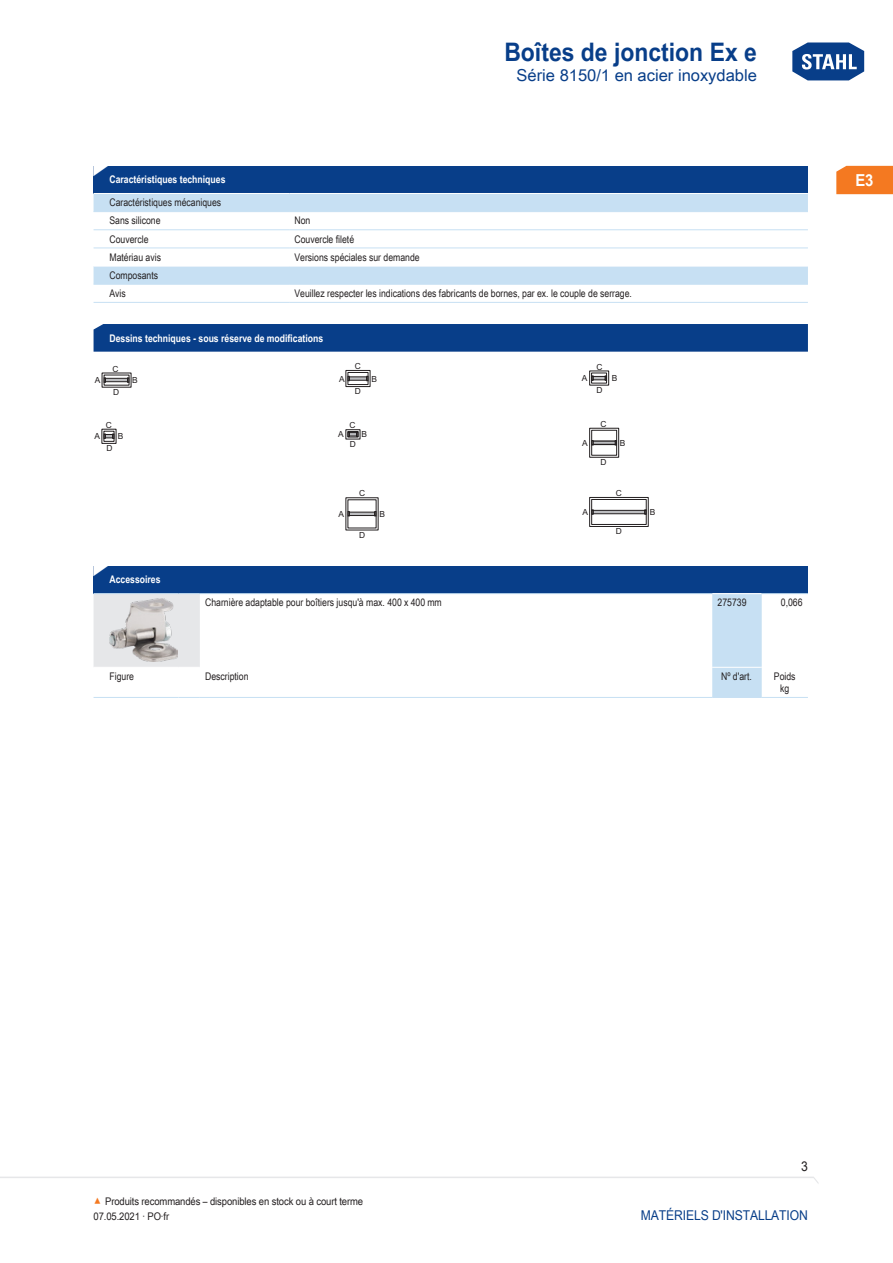
<style>
.page{position:relative;width:893px;height:1263px;background:#fff}
.page>*{position:absolute;margin:0;border:0;box-sizing:border-box;transform-origin:0 0}
.t1{font:700 25.5px "Arial Unicode MS";color:#083e89;scale:.9 1}
.TabHeader1stColumn{font:700 24px "Arial Unicode MS";color:#fff;scale:1.45 1}
.t2{font:16.5px "Arial Unicode MS";color:#083e89}
.t3{font:700 16.5px "Arial Unicode MS";color:#fff;scale:.9 1}
.t4{font:13.5px "Arial Unicode MS";letter-spacing:-.01em;color:#083e89;scale:.9 1}
.t5{font:13.5px "Arial Unicode MS";color:#231f20;scale:.9 1}
.TabBodyLeft{font:10.5px "Arial Unicode MS";color:#231f20;scale:.83 1}
.TabHeader1stColumn-2{font:700 10.5px "Arial Unicode MS";color:#fff;scale:.83 1}
.TabBody1stColumn{font:10.5px "Arial Unicode MS";color:#231f20;scale:.83 1}
.TabBodyLeft-2{font:10.5px/15px "Arial Unicode MS";color:#231f20;scale:.9 1}
.TabBodyCenter{font:10.5px/12px "Arial Unicode MS";color:#231f20;text-align:center;scale:.83 1}
.TabBodyLeftWhiteRule{font:10.5px "Arial Unicode MS";color:#231f20;scale:.83 1}
.TabBodyRight{font:10.5px "Arial Unicode MS";color:#231f20;scale:.83 1}
.t6{font:8.4px "Arial";color:#231f20}
.s1{font-size:15px;color:#f47921}
</style>
<div class="page">
<svg style="left:792px;top:42px;width:73px;height:39px"></svg>
<svg style="left:0;top:1176px;width:818px;height:7px"></svg>
<div style="left:836px;top:166px;width:57px;height:28px;background:#f47921"></div>
<div style="left:94px;top:166px;width:714px;height:27px;background:#083e89"></div>
<svg style="left:94px;top:194px;width:714px;height:90px"></svg>
<hr style="left:94px;top:211px;width:195px;height:1px;background:#c7e0f3">
<hr style="left:289px;top:211px;width:519px;height:1px;background:#c7e0f3">
<hr style="left:94px;top:229px;width:195px;height:1px;background:#c7e0f3">
<hr style="left:289px;top:229px;width:519px;height:1px;background:#c7e0f3">
<hr style="left:94px;top:248px;width:195px;height:1px;background:#c7e0f3">
<hr style="left:289px;top:248px;width:519px;height:1px;background:#c7e0f3">
<hr style="left:94px;top:266px;width:195px;height:1px;background:#fff">
<hr style="left:289px;top:266px;width:519px;height:1px;background:#fff">
<hr style="left:94px;top:284px;width:195px;height:1px;background:#c7e0f3">
<hr style="left:94px;top:302px;width:195px;height:1px;background:#c7e0f3">
<hr style="left:289px;top:284px;width:519px;height:1px;background:#c7e0f3">
<hr style="left:289px;top:302px;width:519px;height:1px;background:#c7e0f3">
<div style="left:94px;top:324px;width:714px;height:28px;background:#083e89"></div>
<div style="left:589px;top:497px;width:59px;height:30px;border:1px solid #231f20"></div>
<div style="left:591px;top:499px;width:55px;height:26px;border:1px solid #231f20"></div>
<svg style="left:593px;top:510px;width:52px;height:4px"></svg>
<div style="left:346px;top:497px;width:32px;height:33px;border:1px solid #231f20"></div>
<svg style="left:349px;top:512px;width:26px;height:4px"></svg>
<div style="left:589px;top:428px;width:30px;height:29px;border:1px solid #231f20"></div>
<div style="left:591px;top:430px;width:26px;height:25px;border:1px solid #231f20"></div>
<div style="left:593px;top:441px;width:22px;height:4px;border:1px solid #231f20"></div>
<div style="left:346px;top:429px;width:14px;height:10px;border:1px solid #231f20"></div>
<svg style="left:350px;top:433px;width:6px;height:2px"></svg>
<div style="left:348px;top:431px;width:10px;height:6px;border:1px solid #231f20"></div>
<div style="left:102px;top:429px;width:14px;height:15px;border:1px solid #231f20"></div>
<svg style="left:106px;top:434px;width:6px;height:5px"></svg>
<div style="left:104px;top:431px;width:10px;height:10px;border:1px solid #231f20"></div>
<div style="left:589px;top:371px;width:20px;height:14px;border:1px solid #231f20"></div>
<svg style="left:593px;top:376px;width:12px;height:4px"></svg>
<div style="left:591px;top:373px;width:16px;height:10px;border:1px solid #231f20"></div>
<div style="left:346px;top:370px;width:24px;height:17px;border:1px solid #231f20"></div>
<div style="left:348px;top:372px;width:20px;height:13px;border:1px solid #231f20"></div>
<hr style="left:349px;top:377px;width:18px;height:3px;background:#bcbdc0">
<svg style="left:106px;top:378px;width:21px;height:4px"></svg>
<div style="left:104px;top:375px;width:25px;height:10px;border:1px solid #231f20"></div>
<div style="left:94px;top:566px;width:714px;height:28px;background:#083e89"></div>
<hr style="left:200px;top:593px;width:512px;height:1px;background:#c7e0f3">
<hr style="left:761px;top:593px;width:47px;height:1px;background:#c7e0f3">
<hr style="left:94px;top:697px;width:85px;height:1px;background:#c7e0f3">
<div style="left:94px;top:593px;width:106px;height:74px;background:#e6e7e9"></div>
<svg style="left:179px;top:697px;width:21px;height:1px"></svg>
<hr style="left:200px;top:697px;width:512px;height:1px;background:#c7e0f3">
<hr style="left:712px;top:697px;width:49px;height:1px;background:#c7e0f3">
<hr style="left:761px;top:697px;width:47px;height:1px;background:#c7e0f3">
<div style="left:712px;top:594px;width:50px;height:103px;background:#c7e0f3"></div>
<img style="left:109px;top:599px;width:69px;height:63px">
<hr style="left:712px;top:593px;width:49px;height:1px;background:#fff">
<h1 class="t1" style="left:504px;top:33px;width:282px">Boîtes de jonction Ex e</h1>
<h3 class="t2" style="left:517px;top:63px;width:242px">Série 8150/1 en acier inoxydable</h3>
<p class="TabHeader1stColumn" style="left:90px;top:154px;width:16px">◤</p>
<p class="TabHeader1stColumn-2" style="left:109px;top:172px;width:141px">Caractéristiques techniques</p>
<p class="TabBody1stColumn" style="left:109px;top:195px;width:136px">Caractéristiques mécaniques</p>
<p class="TabBody1stColumn" style="left:109px;top:213px;width:63px">Sans silicone</p>
<p class="TabBodyLeft" style="left:294px;top:213px;width:21px">Non</p>
<p class="TabBody1stColumn" style="left:109px;top:231px;width:48px">Couvercle</p>
<p class="TabBodyLeft" style="left:294px;top:231px;width:73px">Couvercle fileté</p>
<p class="TabBody1stColumn" style="left:109px;top:249px;width:64px">Matériau avis</p>
<p class="TabBodyLeft" style="left:294px;top:249px;width:152px">Versions spéciales sur demande</p>
<p class="TabBody1stColumn" style="left:109px;top:268px;width:60px">Composants</p>
<p class="TabBody1stColumn" style="left:109px;top:286px;width:21px">Avis</p>
<p class="TabBodyLeft" style="left:294px;top:286px;width:408px">Veuillez respecter les indications des fabricants de bornes, par ex. le couple de serrage.</p>
<p class="TabHeader1stColumn-2" style="left:109px;top:330px;width:259px">Dessins techniques - sous réserve de modifications</p>
<p class="t6" style="left:355px;top:361px;width:8px">C</p>
<p class="t6" style="left:355px;top:386px;width:8px">D</p>
<p class="t6" style="left:596px;top:362px;width:8px">C</p>
<p class="t6" style="left:597px;top:385px;width:8px">D</p>
<p class="t6" style="left:112px;top:364px;width:8px">C</p>
<p class="t6" style="left:113px;top:387px;width:8px">D</p>
<p class="t6" style="left:339px;top:374px;width:7px">A</p>
<p class="t6" style="left:612px;top:373px;width:7px">B</p>
<p class="t6" style="left:582px;top:373px;width:7px">A</p>
<p class="t6" style="left:95px;top:375px;width:7px">A</p>
<p class="t6" style="left:371px;top:374px;width:7px">B</p>
<p class="t6" style="left:132px;top:375px;width:7px">B</p>
<p class="t6" style="left:349px;top:420px;width:8px">C</p>
<p class="t6" style="left:350px;top:439px;width:8px">D</p>
<p class="t6" style="left:106px;top:420px;width:8px">C</p>
<p class="t6" style="left:106px;top:443px;width:8px">D</p>
<p class="t6" style="left:94px;top:431px;width:7px">A</p>
<p class="t6" style="left:361px;top:430px;width:7px">B</p>
<p class="t6" style="left:338px;top:430px;width:7px">A</p>
<p class="t6" style="left:118px;top:431px;width:7px">B</p>
<p class="t6" style="left:582px;top:438px;width:7px">A</p>
<p class="t6" style="left:601px;top:419px;width:8px">C</p>
<p class="t6" style="left:601px;top:457px;width:8px">D</p>
<p class="t6" style="left:620px;top:438px;width:7px">B</p>
<p class="TabHeader1stColumn" style="left:90px;top:554px;width:16px">◤</p>
<p class="TabHeader1stColumn-2" style="left:109px;top:572px;width:63px">Accessoires</p>
<p class="t6" style="left:616px;top:488px;width:8px">C</p>
<p class="t6" style="left:616px;top:526px;width:8px">D</p>
<p class="t6" style="left:359px;top:489px;width:8px">C</p>
<p class="t6" style="left:359px;top:530px;width:8px">D</p>
<p class="t6" style="left:339px;top:509px;width:7px">A</p>
<p class="t6" style="left:650px;top:507px;width:7px">B</p>
<p class="t6" style="left:583px;top:507px;width:7px">A</p>
<p class="t6" style="left:379px;top:509px;width:7px">B</p>
<p class="TabBodyLeft" style="left:205px;top:595px;width:287px">Charnière adaptable pour boîtiers jusqu'à max. 400 x 400 mm</p>
<p class="TabBodyLeftWhiteRule" style="left:718px;top:595px;width:36px">275739</p>
<p class="TabBodyRight" style="left:781px;top:595px;width:28px">0,066</p>
<p class="TabBody1stColumn" style="left:109px;top:669px;width:31px">Figure</p>
<p class="TabBodyLeft" style="left:205px;top:669px;width:54px">Description</p>
<p class="TabBodyCenter" style="left:721px;top:670px;width:39px">Nº d'art.</p>
<p class="TabBodyCenter" style="left:774px;top:670px;width:28px">Poids kg</p>
<h3 class="t3" style="left:855px;top:168px;width:22px">E3</h3>
<p class="t5" style="left:801px;top:1157px;width:9px">3</p>
<p class="TabBodyLeft-2" style="left:94px;top:1193px;width:301px"><span class="s1">▲</span> Produits recommandés – disponibles en stock ou à court terme<br>07.05.2021 · PO·fr</p>
<p class="t4" style="left:641px;top:1205px;width:187px">Matériels d'installation</p>
</div>
